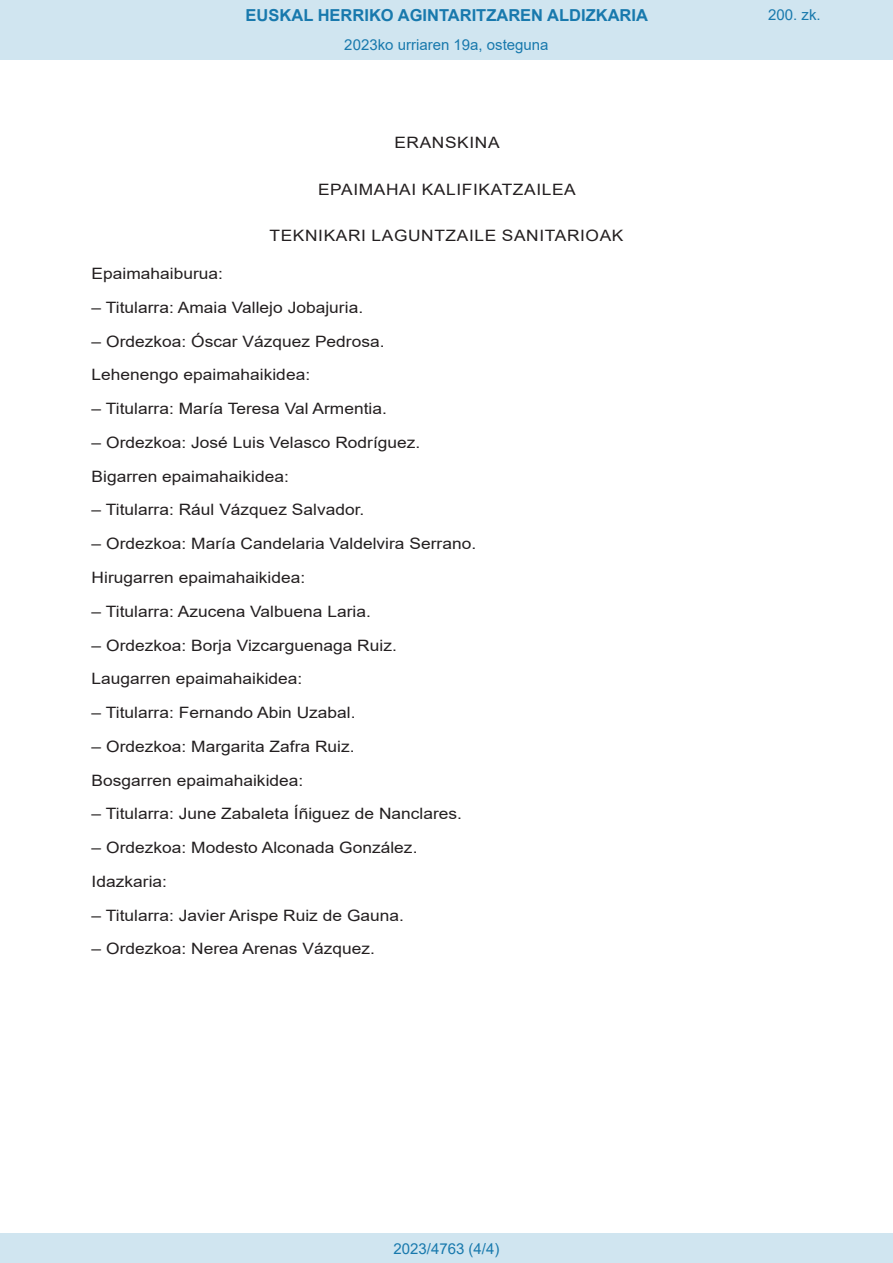
<style>
.page{position:relative;width:893px;height:1263px;background:#fff}
.page>*{position:absolute;margin:0;border:0;box-sizing:border-box;transform-origin:0 0}
.t1{font:700 16.5px "Arial";color:#1879ad}
.BOPVDetalle{font:15.6px "Arial";color:#231f20;scale:1.11 1}
.BOPVClave{font:15.6px "Arial";letter-spacing:.035em;color:#231f20;scale:1.11 1}
.Paginacion_Centro{font:15px "Arial";color:#1879ad}
</style>
<div class="page">
<div style="left:0;top:0;width:893px;height:60px;background:#d0e5f0"></div>
<div style="left:0;top:1233px;width:893px;height:30px;background:#d0e5f0"></div>
<p class="t1" style="left:246px;top:3px;width:404px">EUSKAL HERRIKO AGINTARITZAREN ALDIZKARIA</p>
<p class="Paginacion_Centro" style="left:344px;top:35px;width:206px">2023ko urriaren 19a, osteguna</p>
<p class="BOPVClave" style="left:394px;top:132px;width:96px">ERANSKINA</p>
<p class="BOPVClave" style="left:318px;top:178px;width:234px">EPAIMAHAI KALIFIKATZAILEA</p>
<p class="BOPVClave" style="left:269px;top:225px;width:320px">TEKNIKARI LAGUNTZAILE SANITARIOAK</p>
<p class="BOPVDetalle" style="left:92px;top:263px;width:120px">Epaimahaiburua:</p>
<p class="BOPVDetalle" style="left:92px;top:297px;width:246px">– Titularra: Amaia Vallejo Jobajuria.</p>
<p class="BOPVDetalle" style="left:92px;top:330px;width:265px">– Ordezkoa: Óscar Vázquez Pedrosa.</p>
<p class="BOPVDetalle" style="left:92px;top:364px;width:198px">Lehenengo epaimahaikidea:</p>
<p class="BOPVDetalle" style="left:92px;top:398px;width:268px">– Titularra: María Teresa Val Armentia.</p>
<p class="BOPVDetalle" style="left:92px;top:432px;width:298px">– Ordezkoa: José Luis Velasco Rodríguez.</p>
<p class="BOPVDetalle" style="left:92px;top:465px;width:179px">Bigarren epaimahaikidea:</p>
<p class="BOPVDetalle" style="left:92px;top:499px;width:247px">– Titularra: Rául Vázquez Salvador.</p>
<p class="BOPVDetalle" style="left:92px;top:533px;width:348px">– Ordezkoa: María Candelaria Valdelvira Serrano.</p>
<p class="BOPVDetalle" style="left:92px;top:567px;width:194px">Hirugarren epaimahaikidea:</p>
<p class="BOPVDetalle" style="left:92px;top:600px;width:253px">– Titularra: Azucena Valbuena Laria.</p>
<p class="BOPVDetalle" style="left:92px;top:634px;width:276px">– Ordezkoa: Borja Vizcarguenaga Ruiz.</p>
<p class="BOPVDetalle" style="left:92px;top:668px;width:191px">Laugarren epaimahaikidea:</p>
<p class="BOPVDetalle" style="left:92px;top:702px;width:239px">– Titularra: Fernando Abin Uzabal.</p>
<p class="BOPVDetalle" style="left:92px;top:735px;width:238px">– Ordezkoa: Margarita Zafra Ruiz.</p>
<p class="BOPVDetalle" style="left:92px;top:769px;width:192px">Bosgarren epaimahaikidea:</p>
<p class="BOPVDetalle" style="left:92px;top:803px;width:335px">– Titularra: June Zabaleta Íñiguez de Nanclares.</p>
<p class="BOPVDetalle" style="left:92px;top:837px;width:295px">– Ordezkoa: Modesto Alconada González.</p>
<p class="BOPVDetalle" style="left:92px;top:870px;width:69px">Idazkaria:</p>
<p class="BOPVDetalle" style="left:92px;top:904px;width:283px">– Titularra: Javier Arispe Ruiz de Gauna.</p>
<p class="BOPVDetalle" style="left:92px;top:938px;width:257px">– Ordezkoa: Nerea Arenas Vázquez.</p>
<p class="Paginacion_Centro" style="left:393px;top:1238px;width:107px">2023/4763 (4/4)</p>
<p class="Paginacion_Centro" style="left:768px;top:5px;width:54px">200. zk.</p>
</div>
